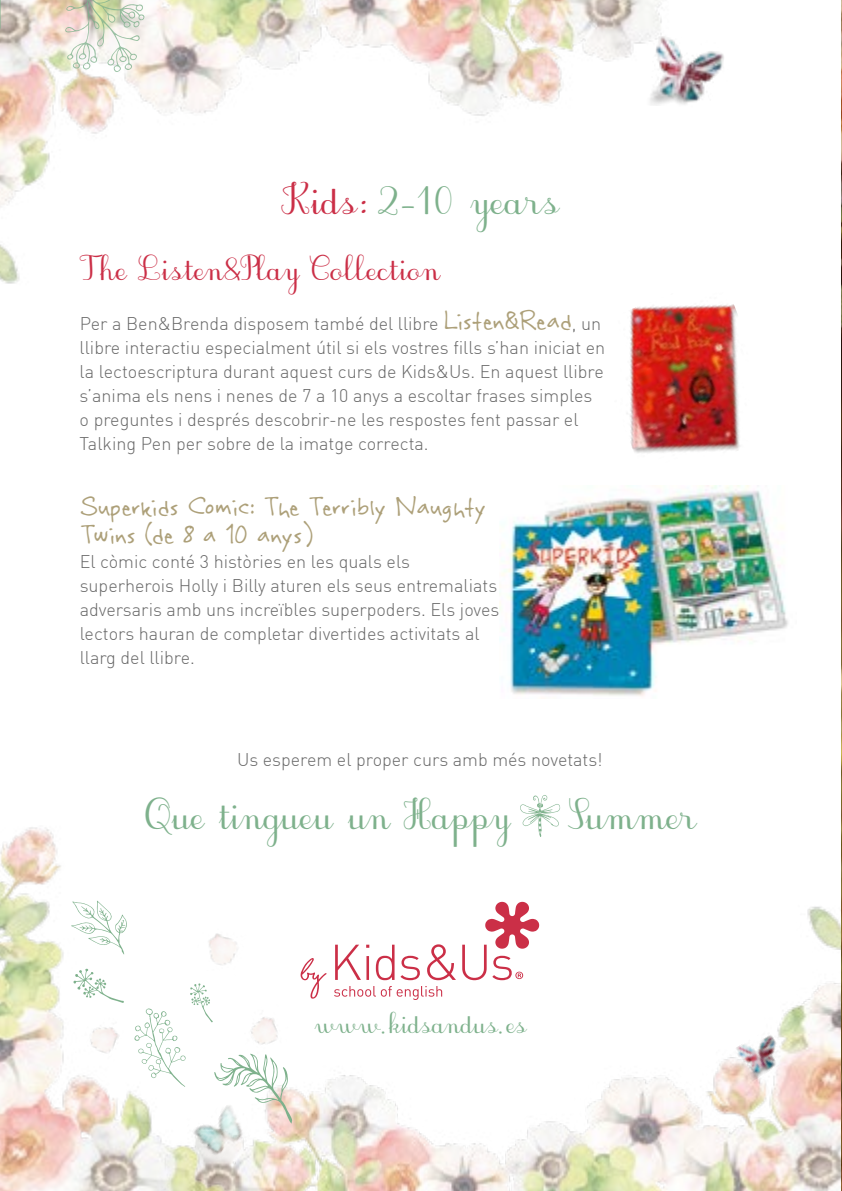
<style>
.page{position:relative;width:842px;height:1191px;background:#fff}
.page>*{position:absolute;margin:0;border:0;box-sizing:border-box;transform-origin:0 0}
.t1{font:32px/28px "Rabiohead";color:#ada079}
.t2{font:30px "JB Cursive V3 Medium";letter-spacing:.01em;color:#7eb18c}
.t3{font:29.2px "JB Cursive V3 Medium";color:#7eb18c}
.t4{font:24px "JB Cursive V3 Medium";letter-spacing:.015em;color:#cb2f47}
.t5{font:20px "JB Cursive V3 Medium";color:#7eb18c}
.t6{font:300 18px/24px "DIN Offc Pro";color:#686868}
.s1{color:#cb2f47}
.s2{font-family:"Rabiohead";font-weight:400;font-size:32px;color:#ada079}
</style>
<div class="page">
<img style="left:234px;top:901px;width:607px;height:290px">
<img style="left:0;top:827px;width:234px;height:364px">
<img style="left:841px;top:377px;width:1px;height:814px">
<img style="left:0;top:0;width:842px;height:377px">
<img style="left:634px;top:35px;width:100px;height:75px">
<svg style="left:65px;top:0;width:80px;height:72px"></svg>
<svg style="left:73px;top:968px;width:51px;height:35px"></svg>
<svg style="left:71px;top:900px;width:56px;height:54px"></svg>
<svg style="left:134px;top:983px;width:158px;height:140px"></svg>
<svg style="left:102px;top:827px;width:39px;height:40px"></svg>
<img style="left:727px;top:1025px;width:65px;height:60px">
<img style="left:182px;top:1102px;width:70px;height:60px">
<img style="left:234px;top:1000px;width:61px;height:61px">
<img style="left:191px;top:918px;width:61px;height:60px">
<img style="left:75px;top:1009px;width:57px;height:57px">
<img style="left:585px;top:273px;width:199px;height:180px">
<img style="left:499px;top:485px;width:289px;height:211px">
<svg style="left:520px;top:795px;width:41px;height:42px"></svg>
<svg style="left:0;top:0;width:1px;height:29px"></svg>
<svg style="left:335px;top:944px;width:34px;height:36px"></svg>
<svg style="left:376px;top:944px;width:18px;height:36px"></svg>
<svg style="left:400px;top:955px;width:20px;height:25px"></svg>
<svg style="left:427px;top:944px;width:29px;height:36px"></svg>
<svg style="left:334px;top:986px;width:108px;height:14px"></svg>
<svg style="left:462px;top:902px;width:77px;height:78px"></svg>
<svg style="left:301px;top:958px;width:26px;height:40px"></svg>
<h2 class="t2" style="left:281px;top:186px;width:278px"><span class="s1">Kids:</span> 2-10 years</h2>
<h3 class="t4" style="left:80px;top:257px;width:362px">The Listen&amp;Play Collection</h3>
<p class="t6" style="left:80px;top:310px;width:527px">Per a Ben&amp;Brenda disposem també del llibre <span class="s2">Listen&amp;Read</span>, un llibre interactiu especialment útil si els vostres fills s’han iniciat en la lectoescriptura durant aquest curs de Kids&amp;Us. En aquest llibre s’anima els nens i nenes de 7 a 10 anys a escoltar frases simples o preguntes i després descobrir-ne les respostes fent passar el Talking Pen per sobre de la imatge correcta.</p>
<h1 class="t1" style="left:80px;top:492px;width:408px">Superkids Comic: The Terribly Naughty<br>Twins (de 8 a 10 anys)</h1>
<p class="t6" style="left:80px;top:548px;width:421px">El còmic conté 3 històries en les quals els superherois Holly i Billy aturen els seus entremaliats adversaris amb uns increïbles superpoders. Els joves lectors hauran de completar divertides activitats al llarg del llibre.</p>
<p class="t6" style="left:237px;top:746px;width:367px">Us esperem el proper curs amb més novetats!</p>
<h3 class="t3" style="left:146px;top:801px;width:365px">Que tingueu un Happy</h3>
<h3 class="t3" style="left:568px;top:801px;width:129px">Summer</h3>
<p class="t5" style="left:314px;top:1014px;width:214px">www.kidsandus.es</p>
</div>
